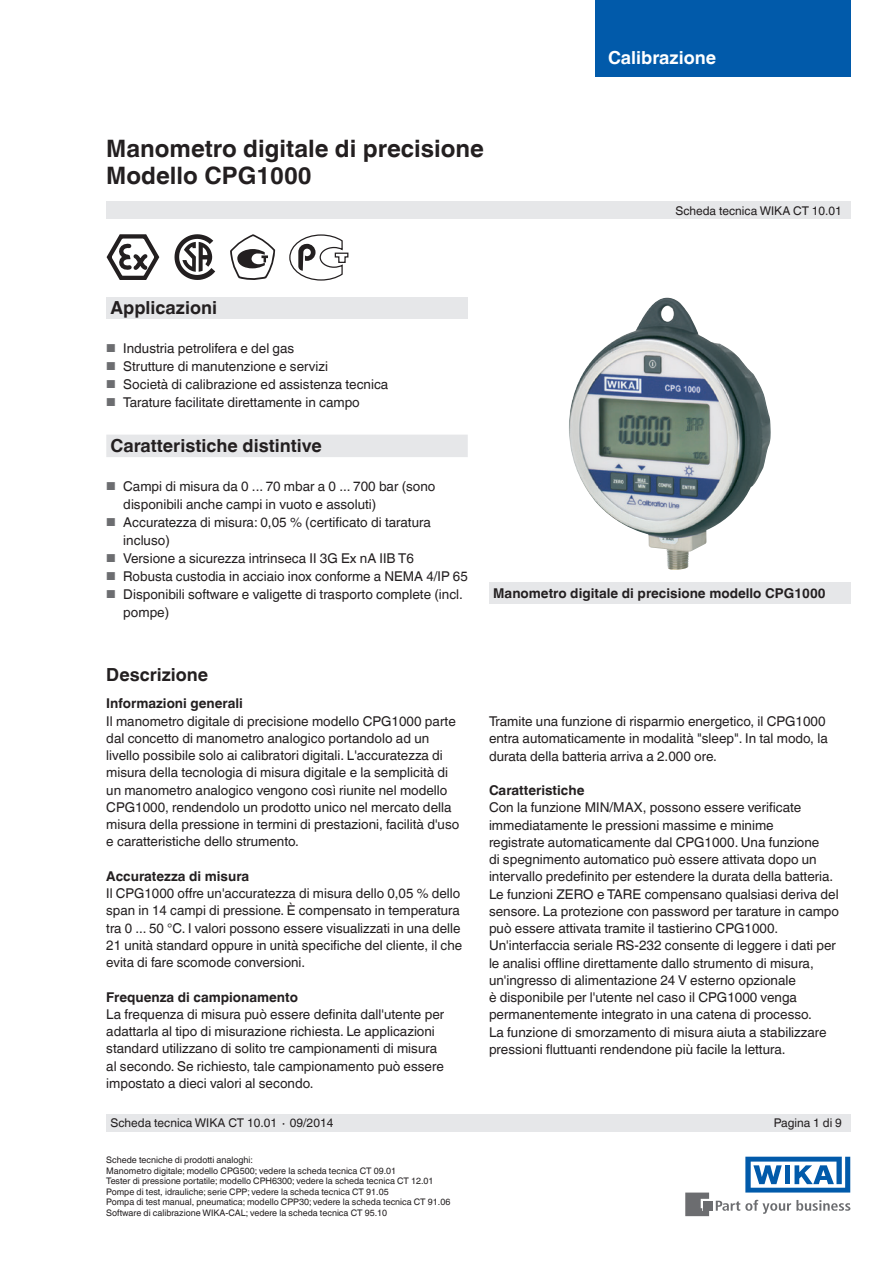
<style>
.page{position:relative;width:893px;height:1263px;background:#fff}
.page>*{position:absolute;margin:0;border:0;box-sizing:border-box;transform-origin:0 0}
.t1{font:700 24px/27px "Helvetica World";color:#231f20}
.t2{font:700 18px "Helvetica World";color:#231f20}
.t3{font:700 18px "Helvetica World";color:#fff}
.t4{font:13.5px/17.2px "Helvetica World";color:#231f20}
.t5{font:700 13.5px "Helvetica World";color:#231f20}
.t6{font:12px "Helvetica World";color:#231f20}
.t7{font:9px/10.5px "Helvetica World";color:#231f20}
.s1{font-size:11.55px;color:#6c6d70}
</style>
<div class="page">
<div style="left:106px;top:298px;width:362px;height:21px;background:#e6e7e9"></div>
<svg style="left:716px;top:1200px;width:134px;height:14px"></svg>
<div style="left:703px;top:1201px;width:9px;height:9px;background:#6c6d70"></div>
<svg style="left:685px;top:1192px;width:24px;height:24px"></svg>
<svg style="left:745px;top:1157px;width:105px;height:35px"></svg>
<div style="left:106px;top:202px;width:744px;height:17px;background:#e6e7e9"></div>
<div style="left:106px;top:1114px;width:744px;height:17px;background:#e6e7e9"></div>
<svg style="left:106px;top:234px;width:54px;height:46px"></svg>
<svg style="left:174px;top:234px;width:41px;height:46px"></svg>
<img style="left:569px;top:298px;width:202px;height:272px">
<svg style="left:289px;top:234px;width:60px;height:47px"></svg>
<svg style="left:230px;top:234px;width:45px;height:46px"></svg>
<div style="left:595px;top:0;width:255px;height:77px;background:#015aaa"></div>
<div style="left:489px;top:583px;width:361px;height:21px;background:#e6e7e9"></div>
<div style="left:106px;top:435px;width:362px;height:22px;background:#e6e7e9"></div>
<h1 class="t1" style="left:106px;top:135px;width:379px">Manometro digitale di precisione<br>Modello CPG1000</h1>
<h2 class="t3" style="left:608px;top:47px;width:109px">Calibrazione</h2>
<p class="t6" style="left:675px;top:204px;width:168px">Scheda tecnica WIKA CT 10.01</p>
<h2 class="t2" style="left:111px;top:297px;width:108px">Applicazioni</h2>
<p class="t4" style="left:106px;top:339px;width:190px"><span class="s1">■</span> Industria petrolifera e del gas</p>
<p class="t4" style="left:106px;top:357px;width:223px"><span class="s1">■</span> Strutture di manutenzione e servizi</p>
<p class="t4" style="left:106px;top:375px;width:284px"><span class="s1">■</span> Società di calibrazione ed assistenza tecnica</p>
<p class="t4" style="left:106px;top:393px;width:255px"><span class="s1">■</span> Tarature facilitate direttamente in campo</p>
<h2 class="t2" style="left:111px;top:435px;width:213px">Caratteristiche distintive</h2>
<p class="t4" style="left:123px;top:477px;width:314px;line-height:18px;text-indent:-17px"><span class="s1">■</span> Campi di misura da 0 ... 70 mbar a 0 ... 700 bar (sono disponibili anche campi in vuoto e assoluti)</p>
<p class="t4" style="left:123px;top:513px;width:309px;line-height:18px;text-indent:-17px"><span class="s1">■</span> Accuratezza di misura: 0,05 % (certificato di taratura incluso)</p>
<p class="t4" style="left:106px;top:549px;width:309px"><span class="s1">■</span> Versione a sicurezza intrinseca II 3G Ex nA IIB T6</p>
<p class="t4" style="left:106px;top:567px;width:363px"><span class="s1">■</span> Robusta custodia in acciaio inox conforme a NEMA 4/IP 65</p>
<p class="t4" style="left:123px;top:585px;width:341px;line-height:18px;text-indent:-17px"><span class="s1">■</span> Disponibili software e valigette di trasporto complete (incl. pompe)</p>
<p class="t5" style="left:493px;top:585px;width:334px">Manometro digitale di precisione modello CPG1000</p>
<h2 class="t2" style="left:106px;top:664px;width:103px">Descrizione</h2>
<p class="t5" style="left:106px;top:696px;width:138px">Informazioni generali</p>
<p class="t4" style="left:106px;top:712px;width:354px">Il manometro digitale di precisione modello CPG1000 parte dal concetto di manometro analogico portandolo ad un livello possibile solo ai calibratori digitali. L'accuratezza di misura della tecnologia di misura digitale e la semplicità di un manometro analogico vengono così riunite nel modello CPG1000, rendendolo un prodotto unico nel mercato della misura della pressione in termini di prestazioni, facilità d'uso e caratteristiche dello strumento.</p>
<p class="t5" style="left:106px;top:868px;width:144px">Accuratezza di misura</p>
<p class="t4" style="left:106px;top:885px;width:357px">Il CPG1000 offre un'accuratezza di misura dello 0,05 % dello span in 14 campi di pressione. È compensato in temperatura tra 0 ... 50 °C. I valori possono essere visualizzati in una delle 21 unità standard oppure in unità specifiche del cliente, il che evita di fare scomode conversioni.</p>
<p class="t5" style="left:106px;top:989px;width:193px">Frequenza di campionamento</p>
<p class="t4" style="left:106px;top:1005px;width:339px">La frequenza di misura può essere definita dall'utente per adattarla al tipo di misurazione richiesta. Le applicazioni standard utilizzano di solito tre campionamenti di misura al secondo. Se richiesto, tale campionamento può essere impostato a dieci valori al secondo.</p>
<p class="t4" style="left:489px;top:713px;width:340px">Tramite una funzione di risparmio energetico, il CPG1000 entra automaticamente in modalità "sleep". In tal modo, la durata della batteria arriva a 2.000 ore.</p>
<p class="t5" style="left:489px;top:782px;width:97px">Caratteristiche</p>
<p class="t4" style="left:489px;top:799px;width:352px">Con la funzione MIN/MAX, possono essere verificate immediatamente le pressioni massime e minime<br>registrate automaticamente dal CPG1000. Una funzione<br>di spegnimento automatico può essere attivata dopo un intervallo predefinito per estendere la durata della batteria.<br>Le funzioni ZERO e TARE compensano qualsiasi deriva del sensore. La protezione con password per tarature in campo può essere attivata tramite il tastierino CPG1000.<br>Un'interfaccia seriale RS-232 consente di leggere i dati per le analisi offline direttamente dallo strumento di misura, un'ingresso di alimentazione 24 V esterno opzionale<br>è disponibile per l'utente nel caso il CPG1000 venga permanentemente integrato in una catena di processo.<br>La funzione di smorzamento di misura aiuta a stabilizzare pressioni fluttuanti rendendone più facile la lettura.</p>
<p class="t6" style="left:111px;top:1116px;width:224px">Scheda tecnica WIKA CT 10.01 ∙ 09/2014</p>
<p class="t6" style="left:774px;top:1116px;width:70px">Pagina 1 di 9</p>
<p class="t7" style="left:106px;top:1155px;width:346px">Schede tecniche di prodotti analoghi:<br>Manometro digitale; modello CPG500; vedere la scheda tecnica CT 09.01<br>Tester di pressione portatile; modello CPH6300; vedere la scheda tecnica CT 12.01<br>Pompe di test, idrauliche; serie CPP; vedere la scheda tecnica CT 91.05<br>Pompa di test manual, pneumatica; modello CPP30; vedere la scheda tecnica CT 91.06<br>Software di calibrazione WIKA-CAL; vedere la scheda tecnica CT 95.10</p>
</div>
